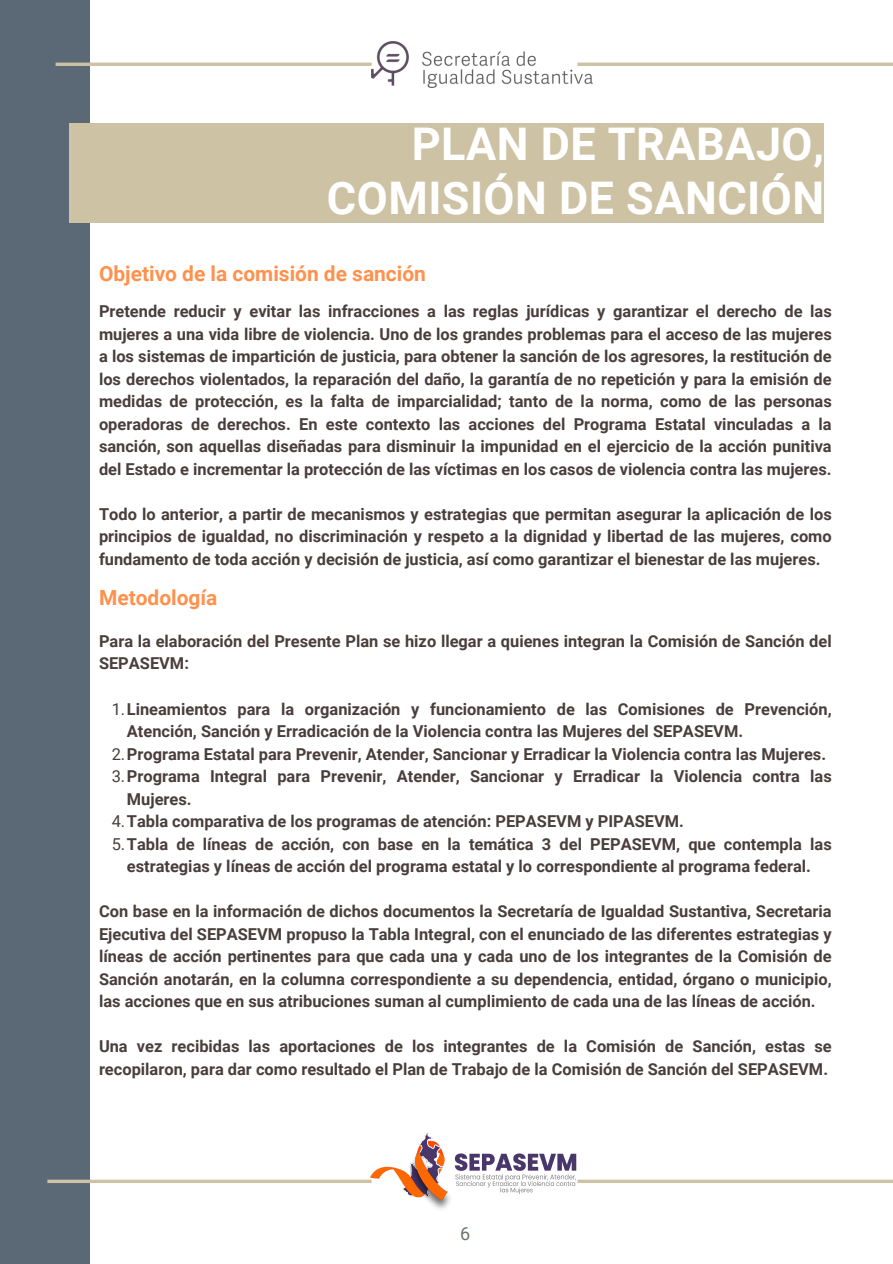
<style>
.page{position:relative;width:893px;height:1264px;background:#fff}
.page>*{position:absolute;margin:0;border:0;box-sizing:border-box;transform-origin:0 0}
.t1{font:700 45px/54px "Roboto";letter-spacing:.01em;color:#fff;text-align:right}
.t2{font:700 20.85px "Roboto";color:#ff914d}
.t3{font:18px "Roboto";color:#667867}
.t4{font:700 16.35px/22.5px "Roboto";color:#493e3c}
.s1{font-weight:400}
</style>
<div class="page">
<div style="left:0;top:0;width:89px;height:1263px;background:#5b6977"></div>
<hr style="left:577px;top:1179px;width:315px;height:3px;background:#cdc2a3">
<hr style="left:577px;top:63px;width:315px;height:3px;background:#cdc2a3">
<hr style="left:56px;top:63px;width:315px;height:3px;background:#cdc2a3">
<hr style="left:47px;top:1179px;width:324px;height:3px;background:#cdc2a3">
<img style="left:370px;top:1132px;width:207px;height:77px">
<div style="left:69px;top:123px;width:754px;height:99px;background:#cdc2a3"></div>
<img style="left:371px;top:41px;width:221px;height:46px">
<h2 class="t1" style="left:327px;top:118px;width:498px">PLAN DE TRABAJO,<br>COMISIÓN DE SANCIÓN</h2>
<h2 class="t2" style="left:99px;top:262px;width:328px">Objetivo de la comisión de sanción</h2>
<h3 class="t4" style="left:99px;top:300px;width:734px;text-align:justify">Pretende reducir y evitar las infracciones a las reglas jurídicas y garantizar el derecho de las mujeres a una vida libre de violencia. Uno de los grandes problemas para el acceso de las mujeres a los sistemas de impartición de justicia, para obtener la sanción de los agresores, la restitución de los derechos violentados, la reparación del daño, la garantía de no repetición y para la emisión de medidas de protección, es la falta de imparcialidad; tanto de la norma, como de las personas operadoras de derechos. En este contexto las acciones del Programa Estatal vinculadas a la sanción, son aquellas diseñadas para disminuir la impunidad en el ejercicio de la acción punitiva del Estado e incrementar la protección de las víctimas en los casos de violencia contra las mujeres.</h3>
<h3 class="t4" style="left:99px;top:503px;width:734px;text-align:justify">Todo lo anterior, a partir de mecanismos y estrategias que permitan asegurar la aplicación de los principios de igualdad, no discriminación y respeto a la dignidad y libertad de las mujeres, como fundamento de toda acción y decisión de justicia, así como garantizar el bienestar de las mujeres.</h3>
<p class="t2" style="left:99px;top:585px;width:120px">Metodología</p>
<h3 class="t4" style="left:99px;top:630px;width:734px">Para la elaboración del Presente Plan se hizo llegar a quienes integran la Comisión de Sanción del<br>SEPASEVM:</h3>
<p class="t4" style="left:127px;top:697px;width:706px;text-indent:-15px"><span class="s1">1.</span>Lineamientos para la organización y funcionamiento de las Comisiones de Prevención,<br>Atención, Sanción y Erradicación de la Violencia contra las Mujeres del SEPASEVM.</p>
<p class="t4" style="left:112px;top:742px;width:715px"><span class="s1">2.</span>Programa Estatal para Prevenir, Atender, Sancionar y Erradicar la Violencia contra las Mujeres.</p>
<p class="t4" style="left:127px;top:765px;width:706px;text-indent:-15px"><span class="s1">3.</span>Programa Integral para Prevenir, Atender, Sancionar y Erradicar la Violencia contra las<br>Mujeres.</p>
<p class="t4" style="left:112px;top:810px;width:573px"><span class="s1">4.</span>Tabla comparativa de los programas de atención: PEPASEVM y PIPASEVM.</p>
<p class="t4" style="left:112px;top:832px;width:721px;text-align:center"><span class="s1">5.</span>Tabla de líneas de acción, con base en la temática 3 del PEPASEVM, que contempla las estrategias y líneas de acción del programa estatal y lo correspondiente al programa federal.</p>
<h3 class="t4" style="left:99px;top:900px;width:734px;text-align:justify">Con base en la información de dichos documentos la Secretaría de Igualdad Sustantiva, Secretaria Ejecutiva del SEPASEVM propuso la Tabla Integral, con el enunciado de las diferentes estrategias y líneas de acción pertinentes para que cada una y cada uno de los integrantes de la Comisión de Sanción anotarán, en la columna correspondiente a su dependencia, entidad, órgano o municipio, las acciones que en sus atribuciones suman al cumplimiento de cada una de las líneas de acción.</h3>
<h3 class="t4" style="left:99px;top:1035px;width:734px">Una vez recibidas las aportaciones de los integrantes de la Comisión de Sanción, estas se recopilaron, para dar como resultado el Plan de Trabajo de la Comisión de Sanción del SEPASEVM.</h3>
<h1 class="t3" style="left:460px;top:1222px;width:12px">6</h1>
</div>
